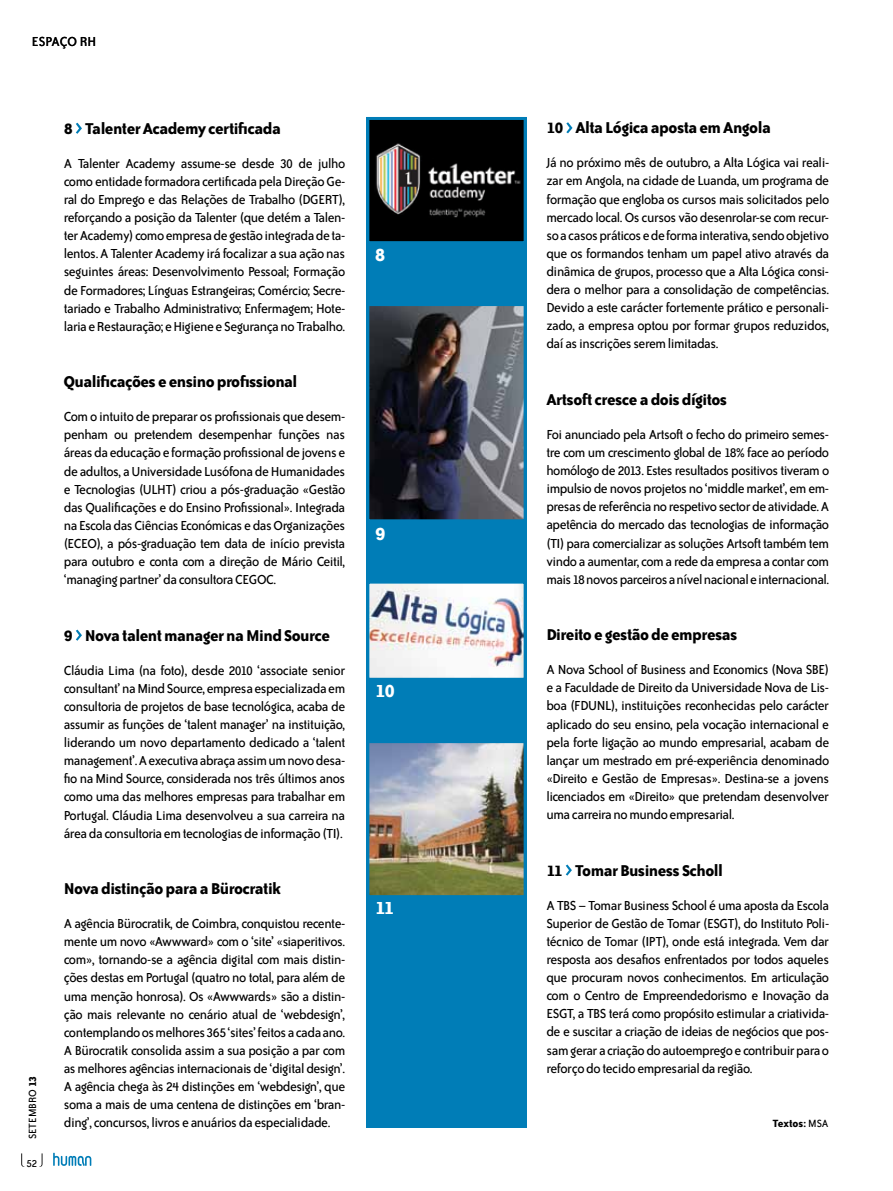
<style>
.page{position:relative;width:893px;height:1191px;background:#fff}
.page>*{position:absolute;margin:0;border:0;box-sizing:border-box;transform-origin:0 0}
.t1{font:700 21px "Bailey Sans ITC";color:#fff}
.t2{font:700 18px "Bailey Sans ITC";letter-spacing:-.03em;color:#000}
.t3{font:15px/18.1px "Bailey Sans ITC";letter-spacing:-.03em;color:#000;text-align:justify}
.t4{font:12px "Bailey Sans ITC";color:#000}
.t5{font:700 12px "Bailey Sans ITC";color:#000}
.s1{font-weight:700}
.s2{font-weight:400}
</style>
<div class="page">
<svg style="left:21px;top:1153px;width:2px;height:13px"></svg>
<svg style="left:41px;top:1153px;width:2px;height:13px"></svg>
<svg style="left:53px;top:1152px;width:38px;height:13px"></svg>
<div style="left:366px;top:117px;width:161px;height:1010px;background:#007db7"></div>
<img style="left:370px;top:121px;width:153px;height:119px">
<div style="left:366px;top:117px;width:161px;height:127px;border:3px solid #007db7"></div>
<img style="left:370px;top:307px;width:153px;height:211px">
<div style="left:366px;top:303px;width:161px;height:219px;border:3px solid #007db7"></div>
<img style="left:370px;top:744px;width:153px;height:150px">
<div style="left:366px;top:740px;width:161px;height:158px;border:3px solid #007db7"></div>
<svg style="left:76px;top:123px;width:6px;height:11px"></svg>
<svg style="left:76px;top:629px;width:6px;height:11px"></svg>
<svg style="left:566px;top:122px;width:6px;height:11px"></svg>
<svg style="left:566px;top:864px;width:6px;height:11px"></svg>
<img style="left:370px;top:584px;width:153px;height:93px">
<div style="left:366px;top:580px;width:161px;height:101px;border:3px solid #007db7"></div>
<p class="t3" style="left:32px;top:33px;width:66px">ESPAÇO RH</p>
<p class="t2" style="left:64px;top:119px;width:219px">8 Talenter Academy certificada</p>
<p class="t3" style="left:64px;top:154px;width:283px">A Talenter Academy assume-se desde 30 de julho como entidade formadora certificada pela Direção Ge&shy;ral do Emprego e das Relações de Trabalho (DGERT), reforçando a posição da Talenter (que detém a Talen&shy;ter Academy) como empresa de gestão integrada de ta&shy;lentos. A Talenter Academy irá focalizar a sua ação nas seguintes áreas: Desenvolvimento Pessoal; Formação de Formadores; Línguas Estrangeiras; Comércio; Secre&shy;tariado e Trabalho Administrativo; Enfermagem; Hote&shy;laria e Restauração; e Higiene e Segurança no Trabalho.</p>
<p class="t2" style="left:64px;top:372px;width:235px">Qualificações e ensino profissional</p>
<p class="t3" style="left:64px;top:408px;width:283px">Com o intuito de preparar os profissionais que desem&shy;penham ou pretendem desempenhar funções nas áreas da educação e formação profissional de jovens e de adultos, a Universidade Lusófona de Humanidades e Tecnologias (ULHT) criou a pós-graduação «Gestão das Qualificações e do Ensino Profissional». Integrada na Escola das Ciências Económicas e das Organizações (ECEO), a pós-graduação tem data de início prevista para outubro e conta com a direção de Mário Ceitil, ‘managing partner’ da consultora CEGOC.</p>
<p class="t4" style="left:26px;top:1139px;width:65px;rotate:-90deg">SETEMBRO <span class="s1">13</span></p>
<p class="t4" style="left:26px;top:1156px;width:12px">52</p>
<p class="t2" style="left:64px;top:625px;width:268px">9 Nova talent manager na Mind Source</p>
<p class="t3" style="left:64px;top:661px;width:283px">Cláudia Lima (na foto), desde 2010 ‘associate senior consultant’ na Mind Source, empresa especializada em consultoria de projetos de base tecnológica, acaba de assumir as funções de ‘talent manager’ na instituição, liderando um novo departamento dedicado a ‘talent management’. A executiva abraça assim um novo desa&shy;fio na Mind Source, considerada nos três últimos anos como uma das melhores empresas para trabalhar em Portugal. Cláudia Lima desenvolveu a sua carreira na área da consultoria em tecnologias de informação (TI).</p>
<p class="t2" style="left:64px;top:879px;width:219px">Nova distinção para a Bürocratik</p>
<p class="t3" style="left:64px;top:914px;width:283px">A agência Bürocratik, de Coimbra, conquistou recente&shy;mente um novo «Awwward» com o ‘site’ «siaperitivos. com», tornando-se a agência digital com mais distin&shy;ções destas em Portugal (quatro no total, para além de uma menção honrosa). Os «Awwwards» são a distin&shy;ção mais relevante no cenário atual de ‘webdesign’, contemplando os melhores 365 ‘sites’ feitos a cada ano.<br>A Bürocratik consolida assim a sua posição a par com as melhores agências internacionais de ‘digital design’.<br>A agência chega às 24 distinções em ‘webdesign’, que soma a mais de uma centena de distinções em ‘bran&shy;ding’, concursos, livros e anuários da especialidade.</p>
<h1 class="t1" style="left:375px;top:243px;width:12px">8</h1>
<h1 class="t1" style="left:375px;top:522px;width:12px">9</h1>
<h1 class="t1" style="left:375px;top:679px;width:22px">10</h1>
<h1 class="t1" style="left:375px;top:896px;width:21px">11</h1>
<p class="t2" style="left:546px;top:118px;width:226px">10 Alta Lógica aposta em Angola</p>
<p class="t3" style="left:546px;top:154px;width:284px">Já no próximo mês de outubro, a Alta Lógica vai reali&shy;zar em Angola, na cidade de Luanda, um programa de formação que engloba os cursos mais solicitados pelo mercado local. Os cursos vão desenrolar-se com recur&shy;so a casos práticos e de forma interativa, sendo objetivo que os formandos tenham um papel ativo através da dinâmica de grupos, processo que a Alta Lógica consi&shy;dera o melhor para a consolidação de competências.<br>Devido a este carácter fortemente prático e personali&shy;zado, a empresa optou por formar grupos reduzidos, daí as inscrições serem limitadas.</p>
<p class="t2" style="left:546px;top:390px;width:182px">Artsoft cresce a dois dígitos</p>
<p class="t3" style="left:546px;top:425px;width:284px">Foi anunciado pela Artsoft o fecho do primeiro semes&shy;tre com um crescimento global de 18% face ao período homólogo de 2013. Estes resultados positivos tiveram o impulsio de novos projetos no ‘middle market’, em em&shy;presas de referência no respetivo sector de atividade. A apetência do mercado das tecnologias de informação (TI) para comercializar as soluções Artsoft também tem vindo a aumentar, com a rede da empresa a contar com mais 18 novos parceiros a nível nacional e internacional.</p>
<p class="t2" style="left:546px;top:625px;width:193px">Direito e gestão de empresas</p>
<p class="t3" style="left:546px;top:661px;width:284px">A Nova School of Business and Economics (Nova SBE) e a Faculdade de Direito da Universidade Nova de Lis&shy;boa (FDUNL), instituições reconhecidas pelo carácter aplicado do seu ensino, pela vocação internacional e pela forte ligação ao mundo empresarial, acabam de lançar um mestrado em pré-experiência denominado «Direito e Gestão de Empresas». Destina-se a jovens licenciados em «Direito» que pretendam desenvolver uma carreira no mundo empresarial.</p>
<p class="t2" style="left:546px;top:860px;width:178px">11 Tomar Business Scholl</p>
<p class="t3" style="left:546px;top:896px;width:284px">A TBS – Tomar Business School é uma aposta da Escola Superior de Gestão de Tomar (ESGT), do Instituto Poli&shy;técnico de Tomar (IPT), onde está integrada. Vem dar resposta aos desafios enfrentados por todos aqueles que procuram novos conhecimentos. Em articulação com o Centro de Empreendedorismo e Inovação da ESGT, a TBS terá como propósito estimular a criativida&shy;de e suscitar a criação de ideias de negócios que pos&shy;sam gerar a criação do autoemprego e contribuir para o reforço do tecido empresarial da região.</p>
<p class="t5" style="left:772px;top:1116px;width:58px">Textos: <span class="s2">MSA</span></p>
</div>
